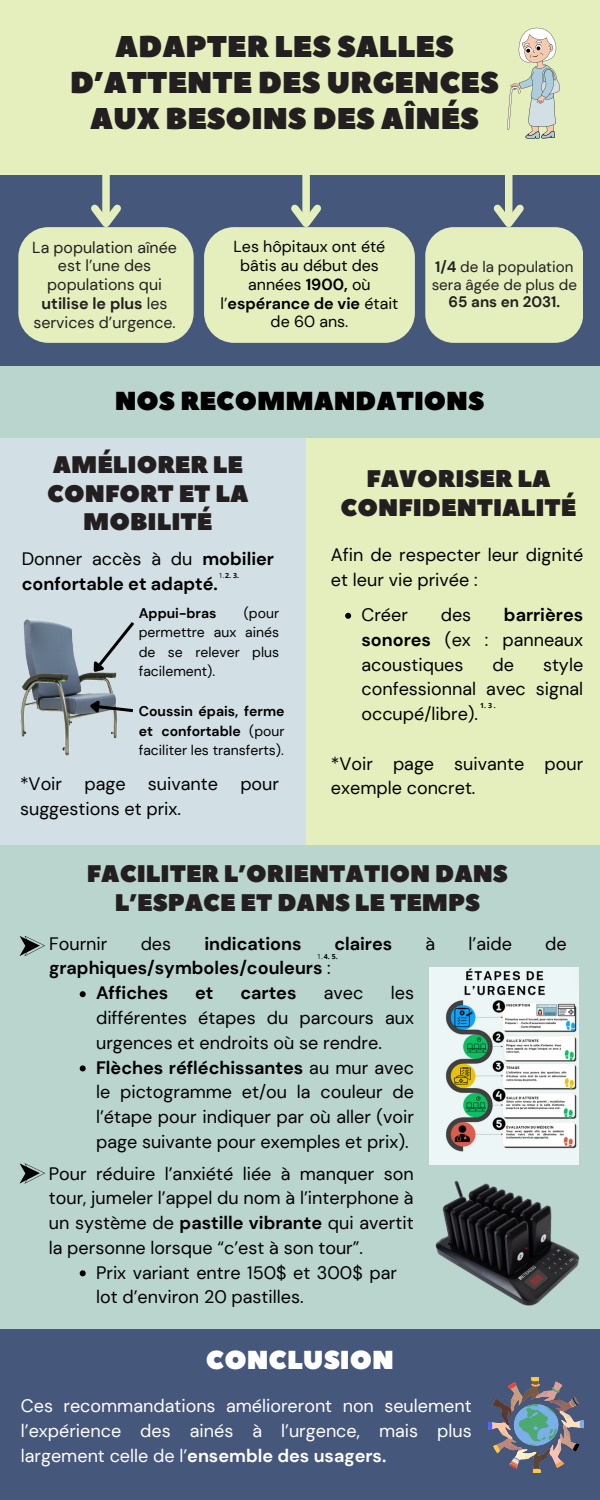
<style>
.page{position:relative;width:600px;height:1500px;background:#45577b}
.page>*{position:absolute;margin:0;border:0;box-sizing:border-box;transform-origin:0 0}
.t1{font:30px/36px "Peace Sans";color:#231f20;text-align:center}
.t2{font:26px "Peace Sans";color:#000}
.t3{font:26px "Peace Sans";color:#fff}
.t4{font:24px/28.5px "Peace Sans";color:#231f20;text-align:center}
.t5{font:18px/24.8px "DM Sans";color:#000;text-align:justify}
.t6{font:18px/24.8px "DM Sans";color:#fff;text-align:justify}
.t7{font:700 18px/24.8px "DM Sans";color:#000}
.t8{font:16px/18.8px "DM Sans";color:#231f20;text-align:center}
.t9{font:16px/18.8px "DM Sans";color:#000;text-align:center}
.t10{font:15.2px/17.8px "DM Sans";color:#231f20;text-align:center}
.t11{font:700 14px/19.5px "DM Sans";color:#000;text-align:justify}
.t12{font:14px/19.5px "DM Sans";color:#000;text-align:justify}
.t13{font:700 7px "Open Sans";color:#000}
.s1{font-weight:700}
.s2{font-weight:400}
</style>
<div class="page">
<div style="left:0;top:437px;width:324px;height:443px;background:#d2e0e6"></div>
<div style="left:306px;top:437px;width:294px;height:452px;background:#e5efbd"></div>
<div style="left:0;top:845px;width:600px;height:576px;background:#bad4ce"></div>
<div style="left:0;top:1329px;width:600px;height:171px;background:#45577b"></div>
<div style="left:0;top:366px;width:600px;height:71px;background:#bad4ce"></div>
<img style="left:488px;top:1378px;width:95px;height:95px">
<div style="left:425px;top:227px;width:158px;height:116px;background:#e5efbd;border-radius:28px"></div>
<div style="left:18px;top:227px;width:176px;height:116px;background:#e5efbd;border-radius:30px"></div>
<div style="left:204px;top:227px;width:211px;height:116px;background:#e5efbd;border-radius:30px"></div>
<div style="left:102px;top:175px;width:8px;height:48px;background:#e5efbd"></div>
<svg style="left:84px;top:198px;width:44px;height:30px"></svg>
<div style="left:302px;top:175px;width:8px;height:48px;background:#e5efbd"></div>
<svg style="left:284px;top:198px;width:44px;height:30px"></svg>
<div style="left:505px;top:175px;width:7px;height:48px;background:#e5efbd"></div>
<svg style="left:487px;top:198px;width:43px;height:30px"></svg>
<div style="left:0;top:0;width:600px;height:175px;background:#e5efbd"></div>
<svg style="left:507px;top:27px;width:53px;height:111px"></svg>
<svg style="left:19px;top:936px;width:26px;height:20px"></svg>
<svg style="left:19px;top:1163px;width:26px;height:21px"></svg>
<img style="left:435px;top:1181px;width:145px;height:125px">
<img style="left:20px;top:619px;width:98px;height:137px">
<svg style="left:86px;top:695px;width:47px;height:21px"></svg>
<svg style="left:84px;top:619px;width:51px;height:61px"></svg>
<img style="left:430px;top:967px;width:148px;height:197px">
<svg style="left:345px;top:613px;width:6px;height:6px"></svg>
<svg style="left:80px;top:991px;width:6px;height:6px"></svg>
<svg style="left:80px;top:1065px;width:6px;height:6px"></svg>
<svg style="left:80px;top:1270px;width:6px;height:6px"></svg>
<h1 class="t1" style="left:70px;top:29px;width:430px">ADAPTER LES SALLES<br>D’ATTENTE DES URGENCES<br>AUX BESOINS DES AÎNÉS</h1>
<h2 class="t8" style="left:32px;top:238px;width:146px">La population aînée est l’une des populations qui <span class="s1">utilise le plus</span> les services d’urgence.</h2>
<h3 class="t9" style="left:221px;top:238px;width:179px">Les hôpitaux ont été bâtis au début des années <span class="s1">1900,</span> où l’<span class="s1">espérance de vie</span> était de 60 ans.</h3>
<h6 class="t10" style="left:432px;top:258px;width:147px"><span class="s1">1/4</span> de la population sera âgée de plus de<br><span class="s1">65 ans en 2031.</span></h6>
<p class="t2" style="left:115px;top:384px;width:371px">NOS RECOMMANDATIONS</p>
<p class="t4" style="left:47px;top:451px;width:203px">AMÉLIORER LE<br>CONFORT ET LA<br>MOBILITÉ</p>
<h3 class="t7" style="left:22px;top:547px;width:254px"><span class="s2">Donner accès à du</span> mobilier confortable et adapté.</h3>
<p class="t13" style="left:219px;top:571px;width:22px"><span class="s2">1.</span>2. 3.</p>
<h2 class="t12" style="left:139px;top:603px;width:142px;text-indent:105px">(pour permettre aux ainés de se relever plus facilement).</h2>
<h2 class="t11" style="left:139px;top:702px;width:147px">Coussin épais, ferme et confortable <span class="s2">(pour faciliter les transferts).</span></h2>
<h2 class="t11" style="left:139px;top:603px;width:79px">Appui-bras</h2>
<p class="t5" style="left:20px;top:772px;width:261px">*Voir page suivante pour suggestions et prix.</p>
<h5 class="t4" style="left:341px;top:466px;width:237px">FAVORISER LA<br>CONFIDENTIALITÉ</h5>
<p class="t5" style="left:331px;top:543px;width:254px">Afin de respecter leur dignité et leur vie privée :</p>
<h2 class="t5" style="left:361px;top:603px;width:48px">Créer</h2>
<h2 class="t5" style="left:441px;top:603px;width:32px">des</h2>
<h2 class="t5" style="left:361px;top:603px;width:223px;text-indent:142px"><span class="s1">barrières sonores</span> (ex : panneaux acoustiques</h2>
<h2 class="t5" style="left:361px;top:652px;width:223px;text-indent:182px">style confessionnal avec signal occupé/libre).</h2>
<p class="t5" style="left:331px;top:751px;width:254px">*Voir page suivante pour exemple concret.</p>
<h2 class="t5" style="left:493px;top:652px;width:23px">de</h2>
<h3 class="t13" style="left:480px;top:700px;width:17px">1. 3 .</h3>
<h3 class="t4" style="left:87px;top:861px;width:423px">FACILITER L’ORIENTATION DANS<br>L’ESPACE ET DANS LE TEMPS</h3>
<p class="t5" style="left:49px;top:931px;width:60px">Fournir</p>
<p class="t5" style="left:141px;top:931px;width:32px">des</p>
<p class="t7" style="left:204px;top:931px;width:99px">indications</p>
<p class="t7" style="left:334px;top:931px;width:59px">claires</p>
<p class="t5" style="left:426px;top:931px;width:11px">à</p>
<p class="t5" style="left:469px;top:931px;width:45px">l’aide</p>
<p class="t5" style="left:545px;top:931px;width:23px">de</p>
<p class="t7" style="left:49px;top:956px;width:283px">graphiques/symboles/couleurs <span class="s2">:</span></p>
<p class="t13" style="left:317px;top:952px;width:22px"><span class="s2">1.</span>4. 5.</p>
<h3 class="t7" style="left:96px;top:981px;width:74px">Affiches</h3>
<h3 class="t7" style="left:195px;top:981px;width:20px">et</h3>
<h3 class="t7" style="left:240px;top:981px;width:58px">cartes</h3>
<h3 class="t5" style="left:324px;top:981px;width:41px">avec</h3>
<h3 class="t5" style="left:96px;top:981px;width:320px;text-indent:295px">les différentes étapes du parcours aux urgences et endroits où se rendre.</h3>
<p class="t5" style="left:96px;top:1055px;width:320px"><span class="s1">Flèches réfléchissantes</span> au mur avec le pictogramme et/ou la couleur de l’étape pour indiquer par où aller (voir page suivante pour exemples et prix).</p>
<h4 class="t5" style="left:49px;top:1161px;width:366px">Pour réduire l’anxiété liée à manquer son tour, jumeler l’appel du nom à l’interphone à un système de <span class="s1">pastille vibrante</span> qui avertit la personne lorsque “c’est à son tour”.</h4>
<p class="t5" style="left:96px;top:1260px;width:302px">Prix variant entre 150$ et 300$ par lot d’environ 20 pastilles.</p>
<h5 class="t3" style="left:206px;top:1343px;width:190px">CONCLUSION</h5>
<p class="t6" style="left:21px;top:1394px;width:452px">Ces recommandations amélioreront non seulement l’expérience des ainés à l’urgence, mais plus largement celle de l’<span class="s1">ensemble des usagers.</span></p>
</div>
